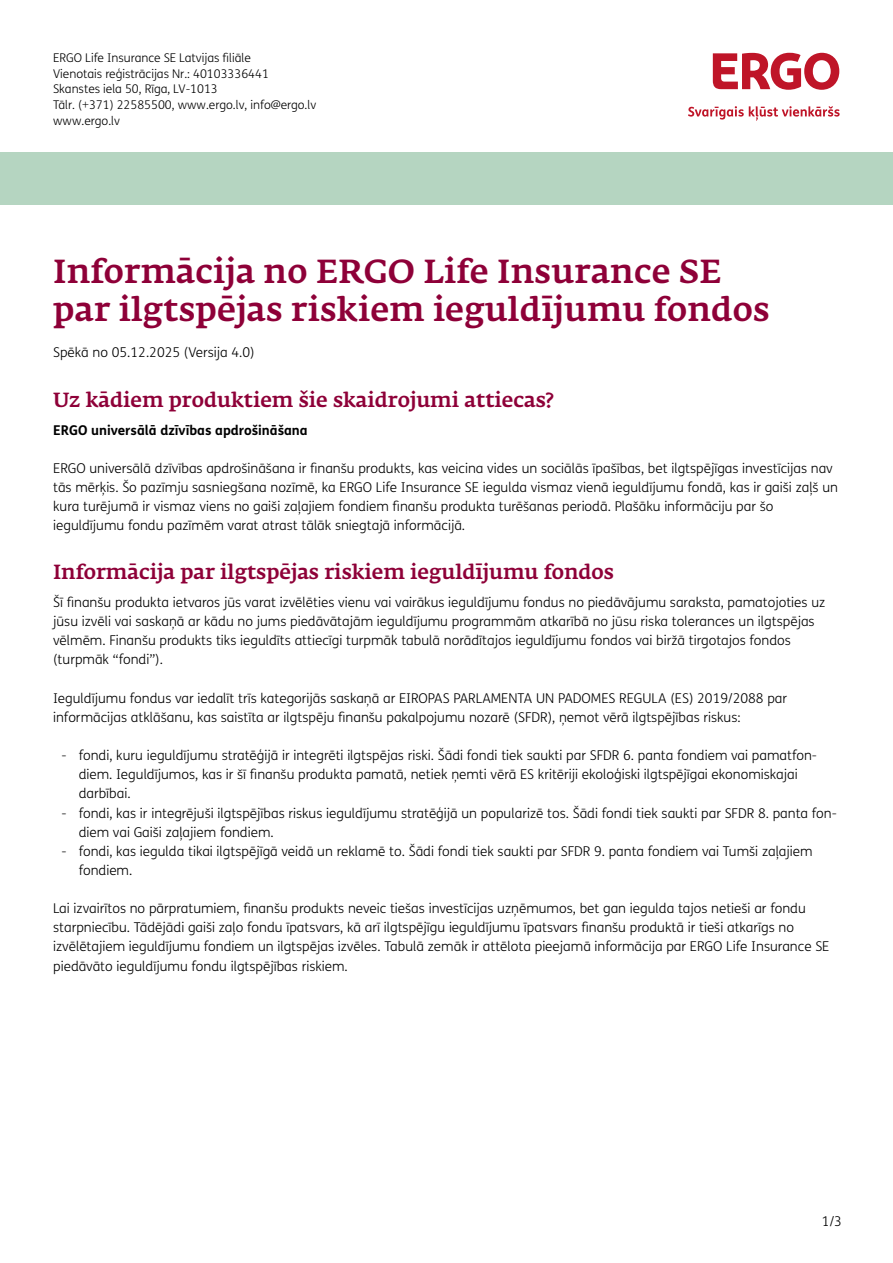
<style>
.page{position:relative;width:893px;height:1263px;background:#fff}
.page>*{position:absolute;margin:0;border:0;box-sizing:border-box;transform-origin:0 0}
.t1{font:500 33px/38.2px "Fedra Serif A Pro";letter-spacing:.01em;color:#8e0038}
.t2{font:500 20.25px "Fedra Serif A Pro";color:#8e0038}
.t3{font:300 13.5px/19.2px "FS Me";color:#000}
.t4{font:700 13.5px "FS Me";color:#000}
.t5{font:300 12px/15.6px "FS Me";color:#000}
</style>
<div class="page">
<div style="left:0;top:152px;width:893px;height:53px;background:#b5d5c1"></div>
<svg style="left:688px;top:53px;width:152px;height:68px"></svg>
<p class="t5" style="left:53px;top:50px;width:265px">ERGO Life Insurance SE Latvijas filiāle<br>Vienotais reģistrācijas Nr.: 40103336441<br>Skanstes iela 50, Rīga, LV-1013<br>Tālr. (+371) 22585500, www.ergo.lv, info@ergo.lv www.ergo.lv</p>
<h1 class="t1" style="left:53px;top:252px;width:718px">Informācija no ERGO Life Insurance SE par ilgtspējas riskiem ieguldījumu fondos</h1>
<p class="t3" style="left:53px;top:342px;width:203px">Spēkā no 05.12.2025 (Versija 4.0)</p>
<h2 class="t2" style="left:53px;top:388px;width:502px">Uz kādiem produktiem šie skaidrojumi attiecas?</h2>
<p class="t4" style="left:53px;top:420px;width:256px">ERGO universālā dzīvības apdrošināšana</p>
<p class="t3" style="left:53px;top:458px;width:786px">ERGO universālā dzīvības apdrošināšana ir finanšu produkts, kas veicina vides un sociālās īpašības, bet ilgtspējīgas investīcijas nav tās mērķis. Šo pazīmju sasniegšana nozīmē, ka ERGO Life Insurance SE iegulda vismaz vienā ieguldījumu fondā, kas ir gaiši zaļš un kura turējumā ir vismaz viens no gaiši zaļajiem fondiem finanšu produkta turēšanas periodā. Plašāku informāciju par šo ieguldījumu fondu pazīmēm varat atrast tālāk sniegtajā informācijā.</p>
<h2 class="t2" style="left:53px;top:560px;width:562px">Informācija par ilgtspējas riskiem ieguldījumu fondos</h2>
<p class="t3" style="left:53px;top:592px;width:774px">Šī finanšu produkta ietvaros jūs varat izvēlēties vienu vai vairākus ieguldījumu fondus no piedāvājumu saraksta, pamatojoties uz jūsu izvēli vai saskaņā ar kādu no jums piedāvātajām ieguldījumu programmām atkarībā no jūsu riska tolerances un ilgtspējas vēlmēm. Finanšu produkts tiks ieguldīts attiecīgi turpmāk tabulā norādītajos ieguldījumu fondos vai biržā tirgotajos fondos (turpmāk “fondi”).</p>
<p class="t3" style="left:53px;top:688px;width:736px">Ieguldījumu fondus var iedalīt trīs kategorijās saskaņā ar EIROPAS PARLAMENTA UN PADOMES REGULA (ES) 2019/2088 par informācijas atklāšanu, kas saistīta ar ilgtspēju finanšu pakalpojumu nozarē (SFDR), ņemot vērā ilgtspējības riskus:</p>
<p class="t3" style="left:79px;top:745px;width:740px;text-indent:-17px">- fondi, kuru ieguldījumu stratēģijā ir integrēti ilgtspējas riski. Šādi fondi tiek saukti par SFDR 6. panta fondiem vai pamatfon&shy;diem. Ieguldījumos, kas ir šī finanšu produkta pamatā, netiek ņemti vērā ES kritēriji ekoloģiski ilgtspējīgai ekonomiskajai darbībai.</p>
<p class="t3" style="left:79px;top:803px;width:760px;text-indent:-17px">- fondi, kas ir integrējuši ilgtspējības riskus ieguldījumu stratēģijā un popularizē tos. Šādi fondi tiek saukti par SFDR 8. panta fon&shy;diem vai Gaiši zaļajiem fondiem.</p>
<p class="t3" style="left:79px;top:841px;width:735px;text-indent:-17px">- fondi, kas iegulda tikai ilgtspējīgā veidā un reklamē to. Šādi fondi tiek saukti par SFDR 9. panta fondiem vai Tumši zaļajiem fondiem.</p>
<p class="t3" style="left:53px;top:898px;width:778px">Lai izvairītos no pārpratumiem, finanšu produkts neveic tiešas investīcijas uzņēmumos, bet gan iegulda tajos netieši ar fondu starpniecību. Tādējādi gaiši zaļo fondu īpatsvars, kā arī ilgtspējīgu ieguldījumu īpatsvars finanšu produktā ir tieši atkarīgs no izvēlētajiem ieguldījumu fondiem un ilgtspējas izvēles. Tabulā zemāk ir attēlota pieejamā informācija par ERGO Life Insurance SE piedāvāto ieguldījumu fondu ilgtspējības riskiem.</p>
<p class="t3" style="left:822px;top:1211px;width:22px">1/3</p>
</div>
